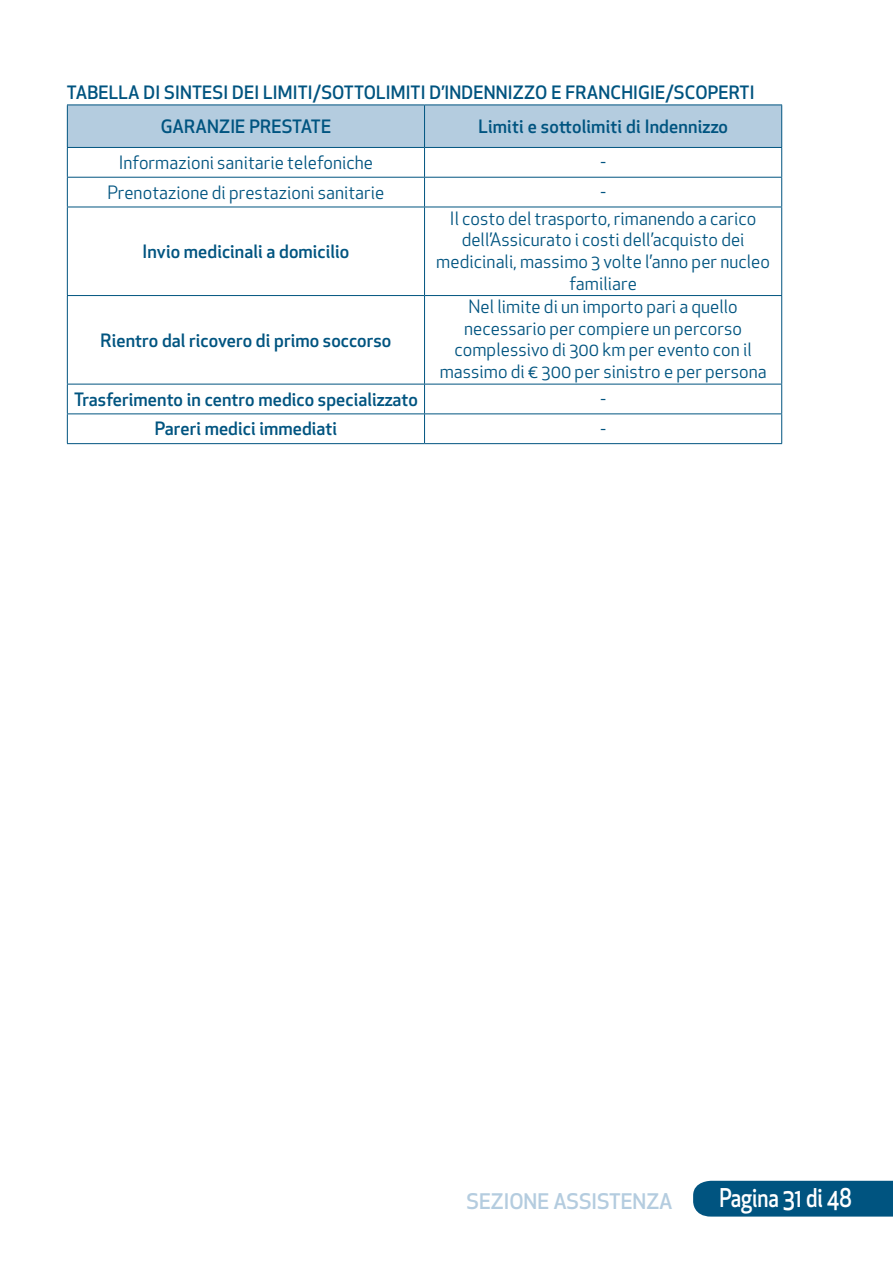
<style>
.page{position:relative;width:893px;height:1263px;background:#fff}
.page>*{position:absolute;margin:0;border:0;box-sizing:border-box;transform-origin:0 0}
.t1{font:500 25.2px "Apex New";letter-spacing:-.005em;color:#fff;scale:.83 1}
.t2{font:500 21px "Apex New";color:#b4ccdf}
.t3{font:18px/21.6px "Apex New";letter-spacing:.005em;color:#005480;text-align:center}
.t4{font:500 18px/34.3px "Apex New";letter-spacing:.005em;color:#005480}
</style>
<div class="page">
<div style="left:693px;top:1181px;width:200px;height:35px;background:#005480"></div>
<hr style="left:67px;top:207px;width:1px;height:88px;background:#005480">
<hr style="left:67px;top:296px;width:1px;height:88px;background:#005480">
<svg style="left:67px;top:385px;width:1px;height:58px"></svg>
<hr style="left:67px;top:207px;width:358px;height:1px;background:#005480">
<hr style="left:67px;top:295px;width:358px;height:1px;background:#005480">
<hr style="left:67px;top:384px;width:358px;height:1px;background:#005480">
<hr style="left:67px;top:413px;width:358px;height:1px;background:#005480">
<hr style="left:67px;top:443px;width:358px;height:1px;background:#005480">
<hr style="left:424px;top:207px;width:1px;height:88px;background:#005480">
<hr style="left:424px;top:296px;width:1px;height:88px;background:#005480">
<svg style="left:424px;top:384px;width:1px;height:59px"></svg>
<svg style="left:67px;top:105px;width:715px;height:102px"></svg>
<hr style="left:781px;top:207px;width:1px;height:88px;background:#005480">
<hr style="left:781px;top:296px;width:1px;height:88px;background:#005480">
<svg style="left:781px;top:385px;width:1px;height:58px"></svg>
<hr style="left:425px;top:177px;width:357px;height:1px;background:#005480">
<hr style="left:425px;top:207px;width:357px;height:1px;background:#005480">
<hr style="left:425px;top:295px;width:357px;height:1px;background:#005480">
<hr style="left:425px;top:384px;width:357px;height:1px;background:#005480">
<hr style="left:425px;top:413px;width:357px;height:1px;background:#005480">
<hr style="left:425px;top:443px;width:357px;height:1px;background:#005480">
<p class="t4" style="left:161px;top:74px;width:595px;text-indent:-94px">TABELLA DI SINTESI DEI LIMITI/SOTTOLIMITI D’INDENNIZZO E FRANCHIGIE/SCOPERTI<br>GARANZIE PRESTATE</p>
<p class="t4" style="left:478px;top:109px;width:251px">Limiti e sottolimiti di Indennizzo</p>
<p class="t3" style="left:119px;top:152px;width:256px">Informazioni sanitarie telefoniche</p>
<p class="t3" style="left:600px;top:151px;width:7px">-</p>
<p class="t3" style="left:107px;top:181px;width:278px">Prenotazione di prestazioni sanitarie</p>
<p class="t3" style="left:600px;top:181px;width:7px">-</p>
<p class="t4" style="left:143px;top:234px;width:208px">Invio medicinali a domicilio</p>
<p class="t4" style="left:101px;top:322px;width:292px">Rientro dal ricovero di primo soccorso</p>
<p class="t3" style="left:436px;top:207px;width:335px">Il costo del trasporto, rimanendo a carico dell’Assicurato i costi dell’acquisto dei medicinali, massimo 3 volte l’anno per nucleo familiare</p>
<p class="t3" style="left:440px;top:296px;width:328px">Nel limite di un importo pari a quello necessario per compiere un percorso complessivo di 300 km per evento con il massimo di € 300 per sinistro e per persona</p>
<p class="t4" style="left:74px;top:382px;width:345px">Trasferimento in centro medico specializzato</p>
<p class="t3" style="left:600px;top:387px;width:7px">-</p>
<p class="t4" style="left:155px;top:411px;width:184px">Pareri medici immediati</p>
<p class="t3" style="left:600px;top:417px;width:7px">-</p>
<p class="t2" style="left:467px;top:1187px;width:207px">SEZIONE ASSISTENZA</p>
<h1 class="t1" style="left:719px;top:1181px;width:161px">Pagina 31 di 48</h1>
</div>
